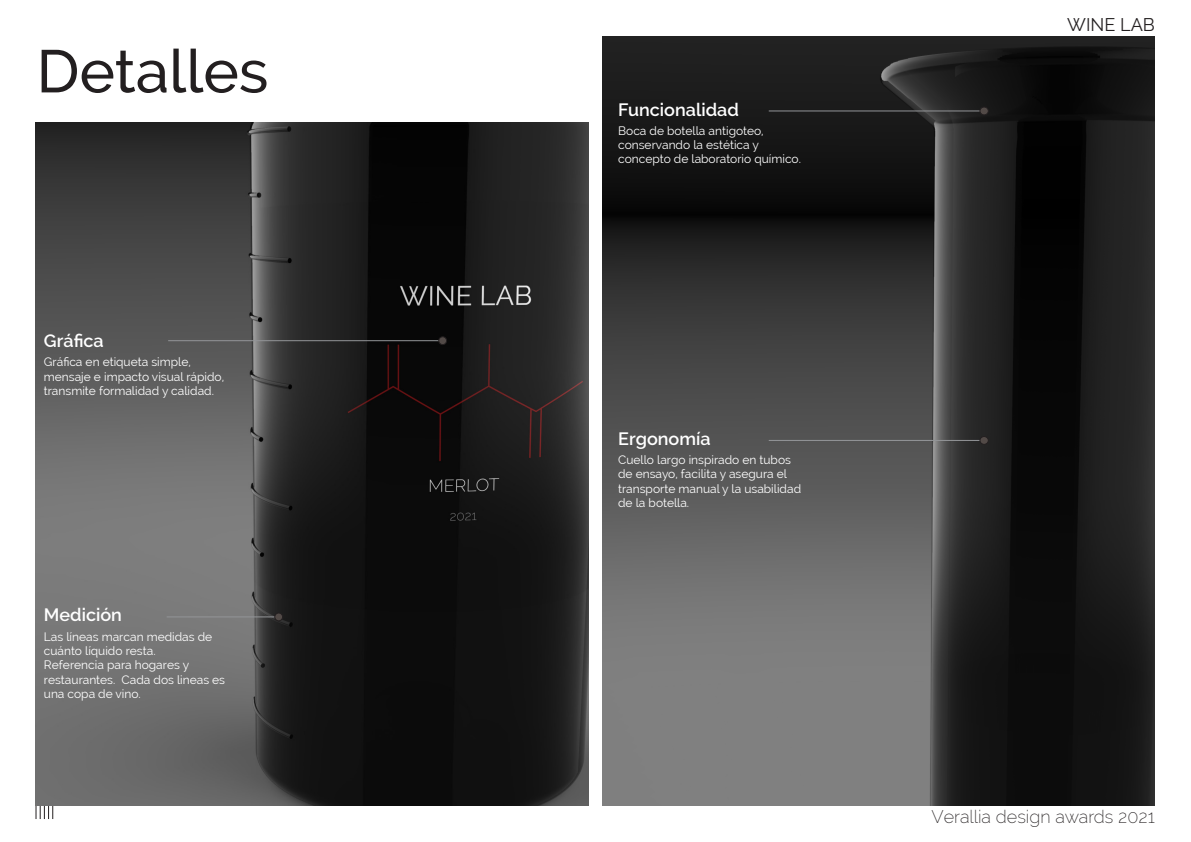
<style>
.page{position:relative;width:1191px;height:842px;background:#fff}
.page>*{position:absolute;margin:0;border:0;box-sizing:border-box;transform-origin:0 0}
.t1{font:500 60px "Raleway";color:#231f20}
.t2{font:600 18px "Raleway";color:#fff}
.t3{font:200 18px "Raleway";color:#231f20}
.t4{font:18px "Raleway";color:#231f20}
.t5{font:12px/14.4px "Raleway";color:#fff}
</style>
<div class="page">
<img style="left:602px;top:36px;width:553px;height:770px">
<img style="left:36px;top:123px;width:552px;height:683px">
<svg style="left:36px;top:806px;width:17px;height:13px"></svg>
<hr style="left:168px;top:340px;width:271px;height:1px;background:#939598">
<div style="left:439px;top:337px;width:7px;height:8px;background:#524a47;border-radius:50%"></div>
<div style="left:438px;top:336px;width:9px;height:9px;border:1px solid #231f20;border-radius:50%"></div>
<hr style="left:768px;top:110px;width:214px;height:1px;background:#939598">
<hr style="left:768px;top:440px;width:214px;height:1px;background:#939598">
<div style="left:980px;top:107px;width:8px;height:8px;background:#524a47;border-radius:50%"></div>
<div style="left:979px;top:107px;width:9px;height:8px;border:1px solid #231f20;border-radius:50%"></div>
<div style="left:980px;top:436px;width:8px;height:8px;background:#524a47;border-radius:50%"></div>
<div style="left:979px;top:436px;width:9px;height:9px;border:1px solid #231f20;border-radius:50%"></div>
<hr style="left:167px;top:616px;width:108px;height:1px;background:#939598">
<div style="left:275px;top:613px;width:7px;height:8px;background:#524a47;border-radius:50%"></div>
<div style="left:274px;top:612px;width:9px;height:9px;border:1px solid #231f20;border-radius:50%"></div>
<p class="t1" style="left:36px;top:37px;width:233px">Detalles</p>
<p class="t2" style="left:44px;top:330px;width:61px">Gráfica</p>
<p class="t5" style="left:44px;top:355px;width:148px">Gráfica en etiqueta simple,</p>
<p class="t5" style="left:44px;top:369px;width:182px">mensaje e impacto visual rápido, transmite formalidad y calidad.</p>
<p class="t2" style="left:44px;top:605px;width:80px">Medición</p>
<p class="t5" style="left:44px;top:629px;width:170px">Las líneas marcan medidas de</p>
<p class="t5" style="left:44px;top:643px;width:113px">cuánto líquido resta.</p>
<p class="t5" style="left:44px;top:658px;width:183px">Referencia para hogares y restaurantes. Cada dos lineas es una copa de vino.</p>
<p class="t2" style="left:618px;top:99px;width:122px">Funcionalidad</p>
<p class="t5" style="left:618px;top:123px;width:147px">Boca de botella antigoteo,</p>
<p class="t5" style="left:618px;top:138px;width:142px">conservando la estética y</p>
<p class="t5" style="left:618px;top:152px;width:184px">concepto de laboratorio químico.</p>
<p class="t2" style="left:618px;top:428px;width:94px">Ergonomía</p>
<p class="t5" style="left:618px;top:453px;width:184px">Cuello largo inspirado en tubos de ensayo, facilita y asegura el transporte manual y la usabilidad de la botella.</p>
<h2 class="t4" style="left:1067px;top:15px;width:89px">WINE LAB</h2>
<h2 class="t3" style="left:931px;top:806px;width:225px">Verallia design awards 2021</h2>
</div>
